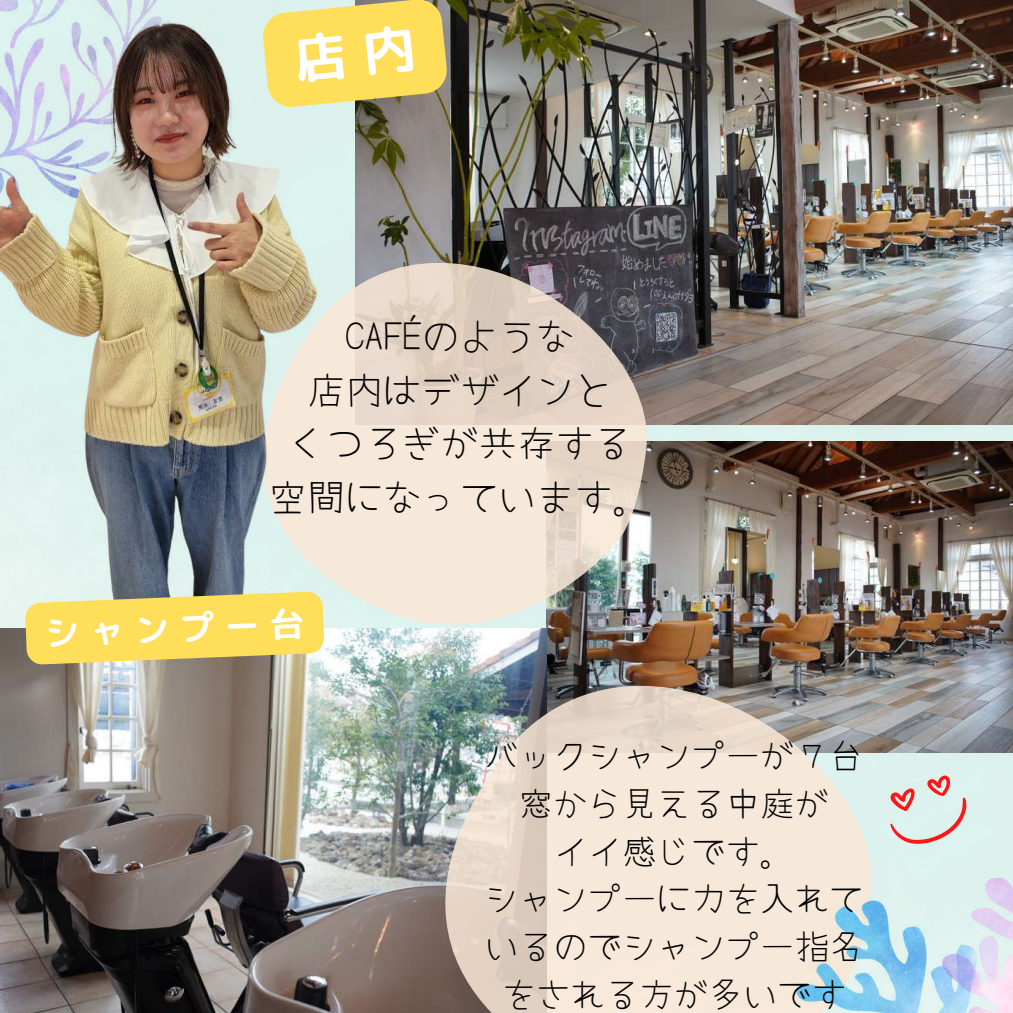
<style>
.page{position:relative;width:1013px;height:1013px;background:#fff}
.page>*{position:absolute;margin:0;border:0;box-sizing:border-box;transform-origin:0 0}
.t1{font:38.25px/53.5px "Yomogi";color:#000;text-align:center}
.t2{font:34.5px/47.8px "Yomogi";color:#000;text-align:center}
.t3{font:34.25px "rounded mplus 1 p bold";color:#fff}
</style>
<div class="page">
<img style="left:427px;top:0;width:585px;height:424px">
<img style="left:700px;top:441px;width:312px;height:311px">
<svg style="left:324px;top:197px;width:376px;height:431px;background:#b1a8a0"></svg>
<img style="left:0;top:628px;width:377px;height:384px">
<img style="left:377px;top:613px;width:553px;height:399px">
<img style="left:792px;top:780px;width:220px;height:232px">
<svg style="left:888px;top:773px;width:86px;height:79px;background:#e0d6d2"></svg>
<img style="left:0;top:0;width:427px;height:601px">
<svg style="left:25px;top:591px;width:299px;height:74px;background:#f0d668"></svg>
<svg style="left:261px;top:0;width:188px;height:109px;background:#eed569"></svg>
<p class="t1" style="left:269px;top:307px;width:384px">CAFÉのような<br>店内はデザインと<br>くつろぎが共存する空間になっています。</p>
<p class="t3" style="left:44px;top:608px;width:261px;rotate:-2deg">シャンプー台</p>
<p class="t2" style="left:484px;top:729px;width:381px">バックシャンプーが７台窓から見える中庭が<br>イイ感じです。<br>シャンプーに力を入れているのでシャンプー指名をされる方が多いです</p>
</div>
